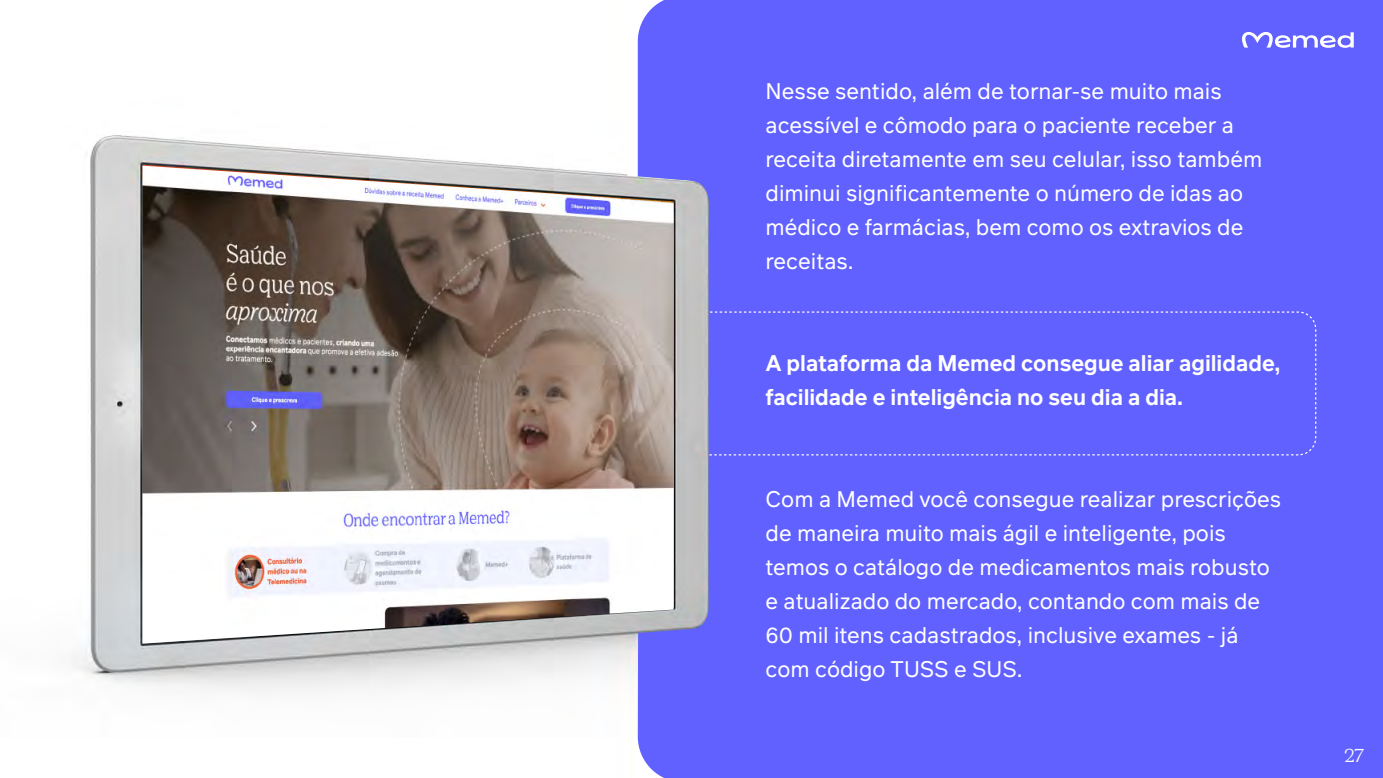
<style>
.page{position:relative;width:1383px;height:778px;background:#fff}
.page>*{position:absolute;margin:0;border:0;box-sizing:border-box;transform-origin:0 0}
.t1{font:22px/34px "Infra";color:#fff}
.t2{font:600 22px/34px "Infra";color:#fff}
.t3{font:18px "Nib Pro";color:#fff}
</style>
<div class="page">
<div style="left:709px;top:0;width:673px;height:778px;background:#6161ff"></div>
<div style="left:566px;top:311px;width:750px;height:144px;border:1px dashed #fff;border-radius:17px"></div>
<img style="left:72px;top:0;width:637px;height:778px">
<svg style="left:1241px;top:32px;width:112px;height:16px"></svg>
<img style="left:142px;top:166px;width:531px;height:477px">
<p class="t1" style="left:765px;top:74px;width:498px">Nesse sentido, além de tornar-se muito mais acessível e cômodo para o paciente receber a receita diretamente em seu celular, isso também diminui significantemente o número de idas ao médico e farmácias, bem como os extravios de receitas.</p>
<p class="t2" style="left:765px;top:346px;width:516px">A plataforma da Memed consegue aliar agilidade, facilidade e inteligência no seu dia a dia.</p>
<p class="t1" style="left:765px;top:482px;width:517px">Com a Memed você consegue realizar prescrições de maneira muito mais ágil e inteligente, pois temos o catálogo de medicamentos mais robusto e atualizado do mercado, contando com mais de 60 mil itens cadastrados, inclusive exames - já com código TUSS e SUS.</p>
<p class="t3" style="left:1343px;top:744px;width:22px">27</p>
</div>
